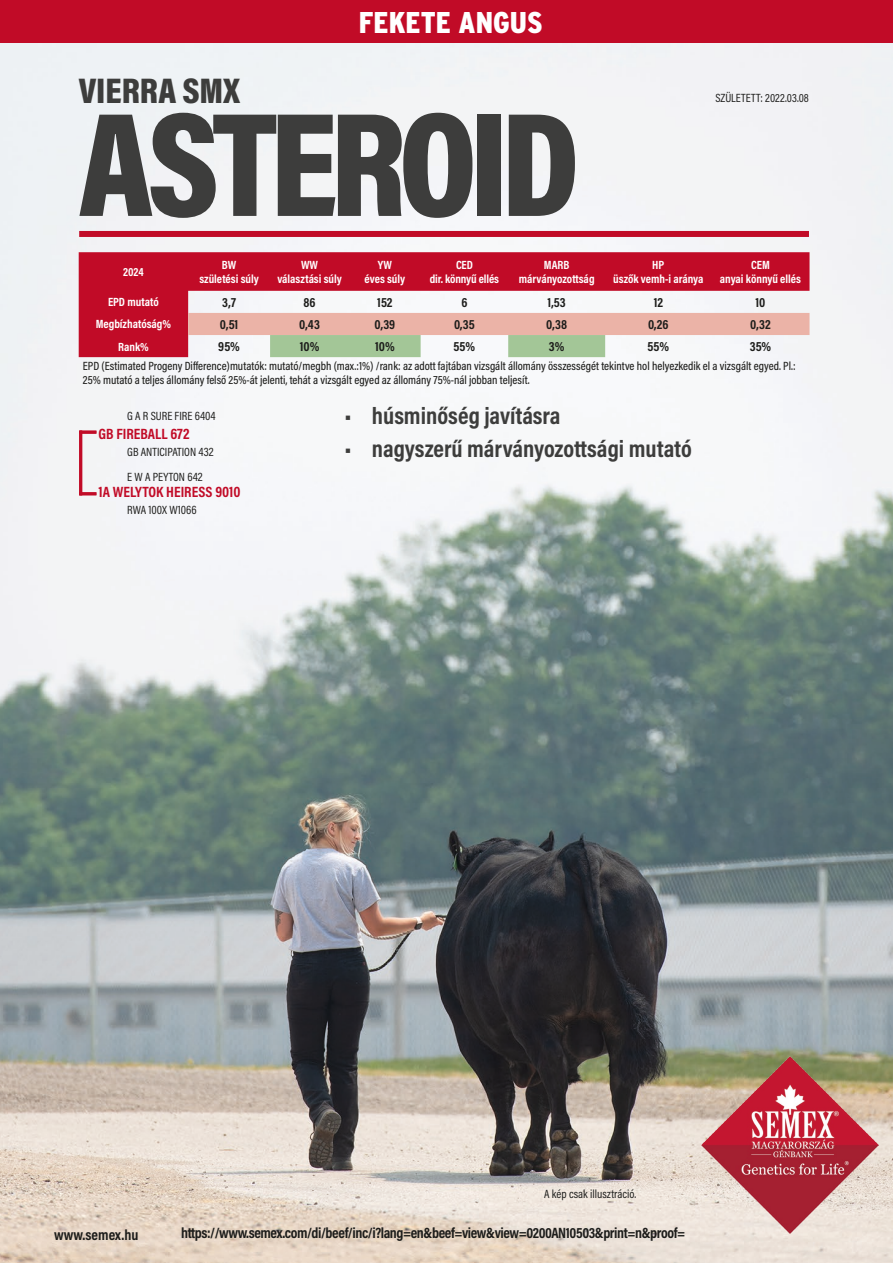
<style>
.page{position:relative;width:893px;height:1263px;background:#fff}
.page>*{position:absolute;margin:0;border:0;box-sizing:border-box;transform-origin:0 0}
.t1{font:900 150px "Acumin Pro Cond";letter-spacing:-.05em;color:#3d3d3c}
.t2{font:900 36px "Acumin Pro Cond";color:#3d3d3c}
.t3{font:900 30px "Interstate Condensed";color:#fff}
.t4{font:700 24px "Acumin Pro Cond";color:#3d3d3c}
.t5{font:700 15px "Acumin Pro Cond";letter-spacing:-.03em;color:#1d1d1b}
.t6{font:700 15px "Acumin Pro Cond";color:#c10b27}
.t7{font:700 15px "Acumin Pro Cond";color:#1d1d1b}
.t8{font:700 13.5px "Acumin Pro Cond";color:#1d1d1b}
.t9{font:500 12px/14.4px "Acumin Pro Cond";color:#1d1d1b}
.t10{font:700 12px/14.4px "Acumin Pro Cond";color:#fff;text-align:center}
.t11{font:12px "Acumin Pro Cond";color:#1d1d1b}
</style>
<div class="page">
<img style="left:0;top:43px;width:893px;height:1220px">
<div style="left:0;top:0;width:893px;height:43px;background:#c10b27"></div>
<hr style="left:79px;top:431px;width:3px;height:64px;background:#c10b27">
<hr style="left:79px;top:431px;width:17px;height:3px;background:#c10b27">
<hr style="left:79px;top:492px;width:17px;height:3px;background:#c10b27">
<div style="left:79px;top:231px;width:730px;height:6px;background:#c10b27"></div>
<svg style="left:79px;top:252px;width:730px;height:105px;fill:#c10b27"></svg>
<svg style="left:188px;top:313px;width:621px;height:44px"></svg>
<img style="left:702px;top:1056px;width:177px;height:177px">
<p class="t2" style="left:79px;top:67px;width:163px">VIERRA SMX</p>
<p class="t3" style="left:359px;top:6px;width:185px">FEKETE ANGUS</p>
<p class="t1" style="left:79px;top:66px;width:503px">ASTEROID</p>
<p class="t11" style="left:715px;top:90px;width:95px">SZÜLETETT: 2022.03.08</p>
<p class="t10" style="left:123px;top:264px;width:22px">2024</p>
<p class="t10" style="left:199px;top:257px;width:61px">BW<br>születési súly</p>
<p class="t10" style="left:277px;top:257px;width:66px">WW<br>választási súly</p>
<p class="t10" style="left:365px;top:257px;width:42px">YW<br>éves súly</p>
<p class="t10" style="left:430px;top:257px;width:71px">CED<br>dir. könnyű ellés</p>
<p class="t10" style="left:519px;top:257px;width:77px">MARB márványozottság</p>
<p class="t10" style="left:613px;top:257px;width:92px">HP<br>üszők vemh-i aránya</p>
<p class="t10" style="left:720px;top:257px;width:83px">CEM<br>anyai könnyű ellés</p>
<p class="t10" style="left:108px;top:295px;width:52px">EPD mutató</p>
<p class="t8" style="left:222px;top:293px;width:15px">3,7</p>
<p class="t8" style="left:304px;top:293px;width:14px">86</p>
<p class="t8" style="left:377px;top:293px;width:17px">152</p>
<p class="t8" style="left:461px;top:293px;width:8px">6</p>
<p class="t8" style="left:548px;top:293px;width:20px">1,53</p>
<p class="t8" style="left:654px;top:293px;width:11px">12</p>
<p class="t8" style="left:755px;top:293px;width:11px">10</p>
<p class="t10" style="left:96px;top:317px;width:77px">Megbízhatóság%</p>
<p class="t8" style="left:220px;top:315px;width:20px">0,51</p>
<p class="t8" style="left:299px;top:315px;width:22px">0,43</p>
<p class="t8" style="left:374px;top:315px;width:22px">0,39</p>
<p class="t8" style="left:454px;top:315px;width:22px">0,35</p>
<p class="t8" style="left:546px;top:315px;width:22px">0,38</p>
<p class="t8" style="left:648px;top:315px;width:22px">0,26</p>
<p class="t8" style="left:750px;top:315px;width:22px">0,32</p>
<p class="t10" style="left:118px;top:339px;width:32px">Rank%</p>
<p class="t8" style="left:218px;top:337px;width:23px">95%</p>
<p class="t8" style="left:300px;top:337px;width:21px">10%</p>
<p class="t8" style="left:375px;top:337px;width:21px">10%</p>
<p class="t8" style="left:454px;top:337px;width:23px">55%</p>
<p class="t8" style="left:549px;top:337px;width:17px">3%</p>
<p class="t8" style="left:647px;top:337px;width:23px">55%</p>
<p class="t8" style="left:750px;top:337px;width:23px">35%</p>
<p class="t9" style="left:83px;top:358px;width:714px">EPD (Estimated Progeny Difference)mutatók: mutató/megbh (max.:1%) /rank: az adott fajtában vizsgált állomány összességét tekintve hol helyezkedik el a vizsgált egyed. Pl.:<br>25% mutató a teljes állomány felső 25%-át jelenti, tehát a vizsgált egyed az állomány 75%-nál jobban teljesít.</p>
<p class="t11" style="left:127px;top:408px;width:90px">G A R SURE FIRE 6404</p>
<p class="t11" style="left:127px;top:444px;width:88px">GB ANTICIPATION 432</p>
<p class="t11" style="left:127px;top:469px;width:77px">E W A PEYTON 642</p>
<p class="t11" style="left:127px;top:502px;width:71px">RWA 100X W1066</p>
<p class="t6" style="left:99px;top:424px;width:93px">GB FIREBALL 672</p>
<p class="t6" style="left:99px;top:482px;width:144px">1A WELYTOK HEIRESS 9010</p>
<p class="t4" style="left:345px;top:399px;width:217px">• húsminőség javításra</p>
<p class="t4" style="left:345px;top:432px;width:348px">• nagyszerű márványozottsági mutató</p>
<p class="t11" style="left:544px;top:1186px;width:93px">A kép csak illusztráció.</p>
<p class="t7" style="left:54px;top:1224px;width:86px">www.semex.hu</p>
<p class="t5" style="left:181px;top:1223px;width:505px">https://www.semex.com/di/beef/inc/i?lang=en&amp;beef=view&amp;view=0200AN10503&amp;print=n&amp;proof=</p>
</div>
